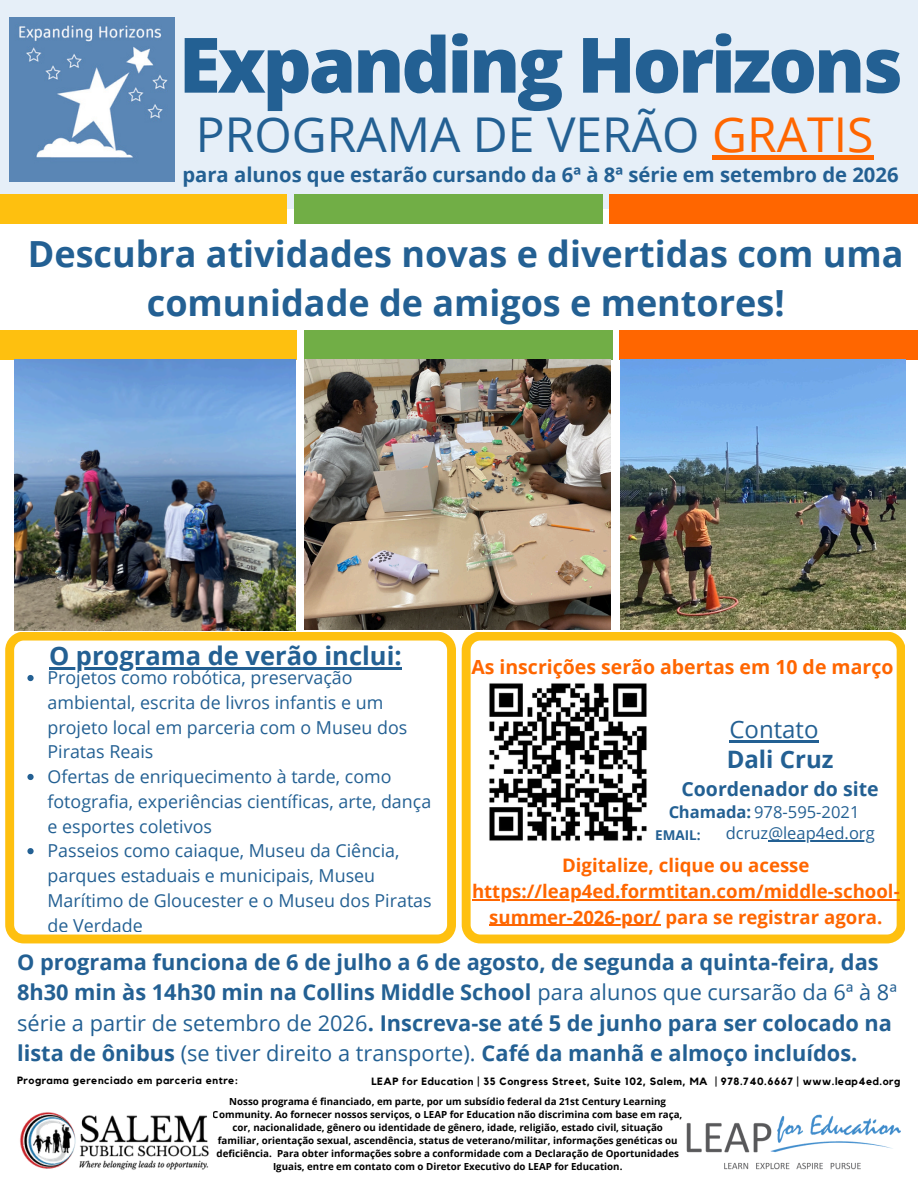
<style>
.page{position:relative;width:918px;height:1188px;background:#fff}
.page>*{position:absolute;margin:0;border:0;box-sizing:border-box;transform-origin:0 0}
.t1{font:800 76.5px "Open Sans";letter-spacing:-.04em;color:#236093}
.t2{font:48px "Open Sans";color:#236093}
.t3{font:700 36px/49.5px "Open Sans";color:#236093;text-align:center}
.t4{font:700 25.5px "Open Sans";color:#236093}
.t5{font:700 24px "Open Sans";color:#236093}
.t6{font:24px "Open Sans";color:#236093}
.t7{font:700 21.75px/30.5px "Open Sans";color:#236093}
.t8{font:700 20.25px "Open Sans";color:#236093}
.t9{font:700 19.5px "Open Sans";color:#f60}
.t10{font:700 19.5px "Open Sans";color:#236093}
.t11{font:700 18.6px/25.8px "Open Sans";color:#f60;text-align:center}
.t12{font:17.85px/24.8px "Open Sans";color:#236093}
.t13{font:16.5px "Open Sans";color:#236093}
.t14{font:700 13.5px "Open Sans";color:#236093}
.t15{font:700 10.5px "Kollektif";letter-spacing:.05em;color:#000}
.t16{font:700 9.75px/13px "Open Sans";color:#000;text-align:center}
.s1{color:#f60}
.s2{font-weight:700}
.s3{font-weight:400}
</style>
<div class="page">
<div style="left:0;top:0;width:918px;height:209px;background:#e6eff8"></div>
<div style="left:0;top:194px;width:287px;height:29px;background:#fec00f"></div>
<div style="left:294px;top:194px;width:308px;height:29px;background:#71ae46"></div>
<div style="left:610px;top:194px;width:308px;height:29px;background:#f60"></div>
<div style="left:0;top:331px;width:297px;height:29px;background:#fec00f"></div>
<div style="left:304px;top:331px;width:308px;height:29px;background:#71ae46"></div>
<div style="left:620px;top:331px;width:298px;height:29px;background:#f60"></div>
<svg style="left:5px;top:632px;width:451px;height:311px"></svg>
<svg style="left:462px;top:632px;width:443px;height:311px"></svg>
<img style="left:686px;top:1114px;width:215px;height:56px">
<img style="left:20px;top:1112px;width:189px;height:58px">
<img style="left:10px;top:17px;width:164px;height:164px">
<img style="left:14px;top:359px;width:281px;height:272px">
<img style="left:305px;top:359px;width:306px;height:270px">
<img style="left:621px;top:359px;width:284px;height:270px">
<img style="left:480px;top:674px;width:176px;height:176px">
<hr style="left:49px;top:667px;width:353px;height:2px;background:#236093">
<div style="left:712px;top:155px;width:161px;height:5px;background:#f60"></div>
<hr style="left:472px;top:899px;width:428px;height:1px;background:#f60">
<hr style="left:489px;top:925px;width:172px;height:1px;background:#f60">
<hr style="left:768px;top:841px;width:107px;height:1px;background:#236093">
<hr style="left:729px;top:740px;width:90px;height:2px;background:#236093">
<svg style="left:27px;top:675px;width:7px;height:6px"></svg>
<svg style="left:27px;top:774px;width:7px;height:6px"></svg>
<svg style="left:27px;top:848px;width:7px;height:6px"></svg>
<h1 class="t1" style="left:179px;top:11px;width:726px">Expanding Horizons</h1>
<h5 class="t2" style="left:196px;top:101px;width:679px">PROGRAMA DE VERÃO <span class="s1">GRATIS</span></h5>
<h5 class="t8" style="left:182px;top:161px;width:718px">para alunos que estarão cursando da 6ª à 8ª série em setembro de 2026</h5>
<h2 class="t3" style="left:28px;top:228px;width:877px">Descubra atividades novas e divertidas com uma comunidade de amigos e mentores!</h2>
<h3 class="t4" style="left:49px;top:637px;width:354px">O programa de verão inclui:</h3>
<p class="t12" style="left:47px;top:665px;width:386px">Projetos como robótica, preservação ambiental, escrita de livros infantis e um projeto local em parceria com o Museu dos Piratas Reais<br>Ofertas de enriquecimento à tarde, como fotografia, experiências científicas, arte, dança e esportes coletivos<br>Passeios como caiaque, Museu da Ciência, parques estaduais e municipais, Museu Marítimo de Gloucester e o Museu dos Piratas de Verdade</p>
<h6 class="t9" style="left:471px;top:653px;width:424px">As inscrições serão abertas em 10 de março</h6>
<h4 class="t6" style="left:729px;top:712px;width:91px">Contato</h4>
<h6 class="t5" style="left:727px;top:742px;width:108px">Dali Cruz</h6>
<h6 class="t10" style="left:681px;top:775px;width:199px">Coordenador do site</h6>
<h3 class="t13" style="left:668px;top:800px;width:193px"><span class="s2">Chamada:</span> 978-595-2021</h3>
<p class="t14" style="left:655px;top:826px;width:47px">EMAIL:</p>
<p class="t13" style="left:726px;top:822px;width:150px">dcruz@leap4ed.org</p>
<h6 class="t11" style="left:472px;top:852px;width:429px">Digitalize, clique ou acesse https://leap4ed.formtitan.com/middle-school&shy;summer-2026-por/ para se registrar agora.</h6>
<p class="t7" style="left:17px;top:946px;width:881px">O programa funciona de 6 de julho a 6 de agosto, de segunda a quinta-feira, das 8h30 min às 14h30 min na Collins Middle School <span class="s3">para alunos que cursarão da 6ª à 8ª série a partir de setembro de 2026</span>. Inscreva-se até 5 de junho para ser colocado na lista de ônibus <span class="s3">(se tiver direito a transporte).</span> Café da manhã e almoço incluídos.</p>
<p class="t15" style="left:17px;top:1076px;width:223px">Programa gerenciado em parceria entre:</p>
<p class="t15" style="left:371px;top:1077px;width:530px">LEAP for Education | 35 Congress Street, Suite 102, Salem, MA | 978.740.6667 | www.leap4ed.org</p>
<p class="t16" style="left:213px;top:1095px;width:471px">Nosso programa é financiado, em parte, por um subsídio federal da 21st Century Learning Community. Ao fornecer nossos serviços, o LEAP for Education não discrimina com base em raça, cor, nacionalidade, gênero ou identidade de gênero, idade, religião, estado civil, situação familiar, orientação sexual, ascendência, status de veterano/militar, informações genéticas ou deficiência. Para obter informações sobre a conformidade com a Declaração de Oportunidades Iguais, entre em contato com o Diretor Executivo do LEAP for Education.</p>
</div>
